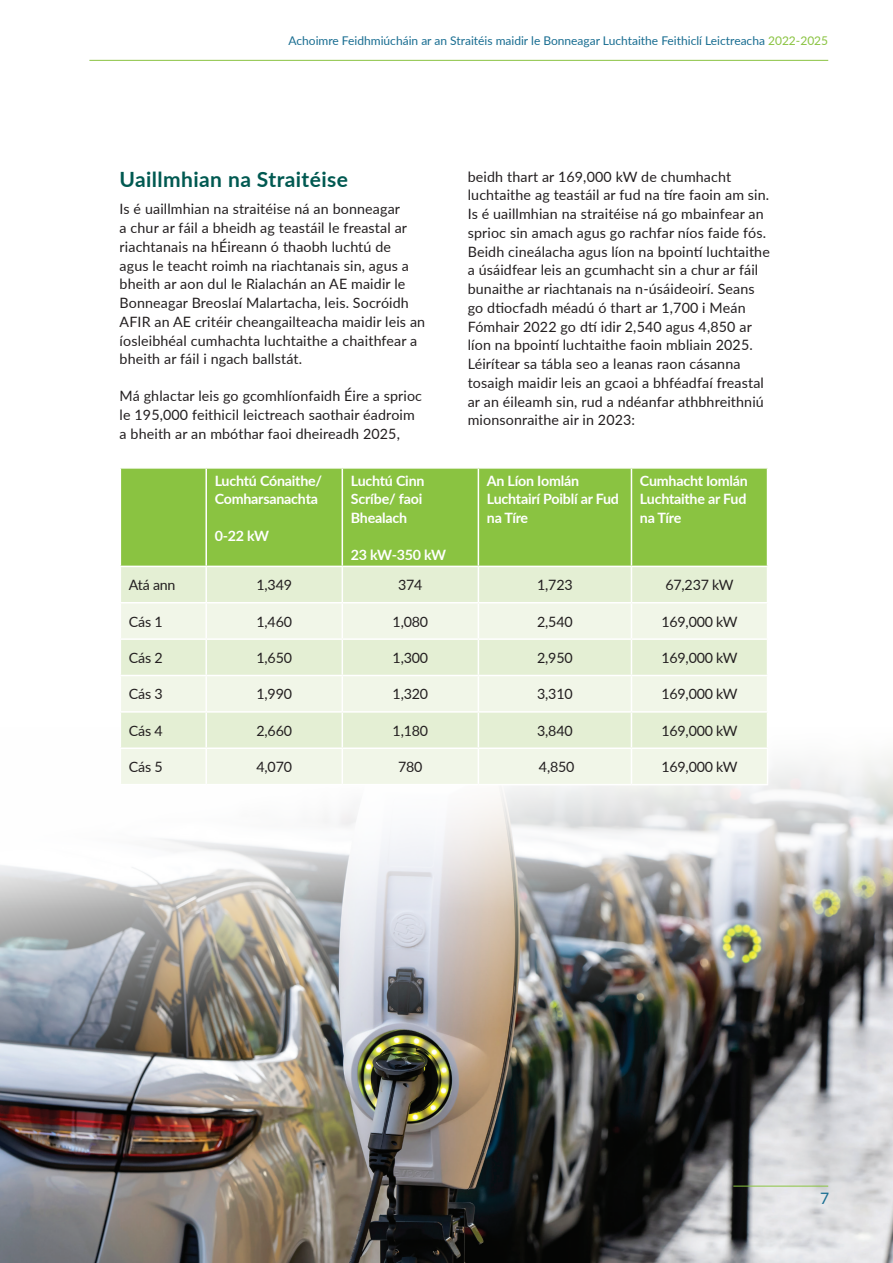
<style>
.page{position:relative;width:893px;height:1263px;background:#fff}
.page>*{position:absolute;margin:0;border:0;box-sizing:border-box;transform-origin:0 0}
.t1{font:700 21px "Lato";letter-spacing:.02em;color:#005951}
.t2{font:15.75px "Lato";color:#186d91}
.t3{font:14.25px/18.8px "Lato";letter-spacing:.01em;color:#231f20}
.t4{font:700 14.25px/18.8px "Lato";letter-spacing:-.015em;color:#fff}
.t5{font:12px "Lato";color:#186d91}
.s1{color:#8ac341}
</style>
<div class="page">
<hr style="left:89px;top:60px;width:739px;height:1px;background:#8ac341">
<img style="left:0;top:757px;width:893px;height:506px">
<hr style="left:733px;top:1186px;width:95px;height:1px;background:#8ac341">
<div style="left:121px;top:469px;width:646px;height:97px;background:#8ac341"></div>
<div style="left:121px;top:567px;width:646px;height:35px;background:#e4efd4"></div>
<svg style="left:121px;top:603px;width:646px;height:181px;background:#ebf3e0"></svg>
<hr style="left:205px;top:469px;width:2px;height:97px;background:#fff">
<hr style="left:342px;top:469px;width:1px;height:97px;background:#fff">
<hr style="left:478px;top:469px;width:1px;height:97px;background:#fff">
<hr style="left:631px;top:469px;width:1px;height:97px;background:#fff">
<hr style="left:205px;top:567px;width:2px;height:35px;background:#fff">
<hr style="left:342px;top:567px;width:1px;height:35px;background:#fff">
<hr style="left:478px;top:567px;width:1px;height:35px;background:#fff">
<hr style="left:631px;top:567px;width:1px;height:35px;background:#fff">
<hr style="left:205px;top:603px;width:2px;height:35px;background:#fff">
<hr style="left:342px;top:603px;width:1px;height:35px;background:#fff">
<hr style="left:478px;top:603px;width:1px;height:35px;background:#fff">
<hr style="left:631px;top:603px;width:1px;height:35px;background:#fff">
<hr style="left:120px;top:638px;width:86px;height:2px;background:#fff">
<hr style="left:206px;top:638px;width:136px;height:2px;background:#fff">
<hr style="left:205px;top:640px;width:2px;height:35px;background:#fff">
<hr style="left:342px;top:638px;width:136px;height:2px;background:#fff">
<hr style="left:342px;top:640px;width:1px;height:35px;background:#fff">
<hr style="left:478px;top:638px;width:153px;height:2px;background:#fff">
<hr style="left:478px;top:640px;width:1px;height:35px;background:#fff">
<hr style="left:631px;top:638px;width:137px;height:2px;background:#fff">
<hr style="left:631px;top:640px;width:1px;height:35px;background:#fff">
<hr style="left:120px;top:675px;width:86px;height:1px;background:#fff">
<hr style="left:206px;top:675px;width:136px;height:1px;background:#fff">
<hr style="left:205px;top:676px;width:2px;height:35px;background:#fff">
<hr style="left:342px;top:675px;width:136px;height:1px;background:#fff">
<hr style="left:342px;top:676px;width:1px;height:35px;background:#fff">
<hr style="left:478px;top:675px;width:153px;height:1px;background:#fff">
<hr style="left:478px;top:676px;width:1px;height:35px;background:#fff">
<hr style="left:631px;top:675px;width:137px;height:1px;background:#fff">
<hr style="left:631px;top:676px;width:1px;height:35px;background:#fff">
<hr style="left:120px;top:711px;width:86px;height:2px;background:#fff">
<hr style="left:206px;top:711px;width:136px;height:2px;background:#fff">
<hr style="left:205px;top:713px;width:2px;height:34px;background:#fff">
<hr style="left:342px;top:711px;width:136px;height:2px;background:#fff">
<hr style="left:342px;top:713px;width:1px;height:34px;background:#fff">
<hr style="left:478px;top:711px;width:153px;height:2px;background:#fff">
<hr style="left:478px;top:713px;width:1px;height:34px;background:#fff">
<hr style="left:631px;top:711px;width:137px;height:2px;background:#fff">
<hr style="left:631px;top:713px;width:1px;height:34px;background:#fff">
<hr style="left:120px;top:747px;width:86px;height:2px;background:#fff">
<hr style="left:120px;top:749px;width:1px;height:35px;background:#fff">
<hr style="left:206px;top:747px;width:136px;height:2px;background:#fff">
<hr style="left:205px;top:749px;width:2px;height:35px;background:#fff">
<hr style="left:342px;top:747px;width:136px;height:2px;background:#fff">
<hr style="left:342px;top:749px;width:1px;height:35px;background:#fff">
<hr style="left:478px;top:747px;width:153px;height:2px;background:#fff">
<hr style="left:478px;top:749px;width:1px;height:35px;background:#fff">
<hr style="left:631px;top:747px;width:137px;height:2px;background:#fff">
<hr style="left:631px;top:749px;width:1px;height:35px;background:#fff">
<hr style="left:767px;top:749px;width:1px;height:35px;background:#fff">
<hr style="left:120px;top:784px;width:86px;height:1px;background:#fff">
<hr style="left:206px;top:784px;width:136px;height:1px;background:#fff">
<hr style="left:342px;top:784px;width:136px;height:1px;background:#fff">
<hr style="left:478px;top:784px;width:153px;height:1px;background:#fff">
<hr style="left:631px;top:784px;width:137px;height:1px;background:#fff">
<p class="t5" style="left:288px;top:32px;width:541px">Achoimre Feidhmiúcháin ar an Straitéis maidir le Bonneagar Luchtaithe Feithiclí Leictreacha <span class="s1">2022-2025</span></p>
<h1 class="t1" style="left:120px;top:164px;width:230px">Uaillmhian na Straitéise</h1>
<p class="t3" style="left:120px;top:199px;width:307px">Is é uaillmhian na straitéise ná an bonneagar<br>a chur ar fáil a bheidh ag teastáil le freastal ar riachtanais na hÉireann ó thaobh luchtú de<br>agus le teacht roimh na riachtanais sin, agus a bheith ar aon dul le Rialachán an AE maidir le Bonneagar Breoslaí Malartacha, leis. Socróidh AFIR an AE critéir cheangailteacha maidir leis an íosleibhéal cumhachta luchtaithe a chaithfear a bheith ar fáil i ngach ballstát.</p>
<p class="t3" style="left:120px;top:386px;width:304px">Má ghlactar leis go gcomhlíonfaidh Éire a sprioc le 195,000 feithicil leictreach saothair éadroim a bheith ar an mbóthar faoi dheireadh 2025,</p>
<p class="t3" style="left:468px;top:166px;width:304px">beidh thart ar 169,000 kW de chumhacht luchtaithe ag teastáil ar fud na tíre faoin am sin.<br>Is é uaillmhian na straitéise ná go mbainfear an sprioc sin amach agus go rachfar níos faide fós.<br>Beidh cineálacha agus líon na bpointí luchtaithe a úsáidfear leis an gcumhacht sin a chur ar fáil bunaithe ar riachtanais na n-úsáideoirí. Seans go dtiocfadh méadú ó thart ar 1,700 i Meán Fómhair 2022 go dtí idir 2,540 agus 4,850 ar líon na bpointí luchtaithe faoin mbliain 2025.<br>Léirítear sa tábla seo a leanas raon cásanna tosaigh maidir leis an gcaoi a bhféadfaí freastal ar an éileamh sin, rud a ndéanfar athbhreithniú mionsonraithe air in 2023:</p>
<p class="t4" style="left:215px;top:470px;width:109px">Luchtú Cónaithe/<br>Comharsanachta</p>
<p class="t4" style="left:215px;top:526px;width:56px">0-22 kW</p>
<p class="t4" style="left:351px;top:470px;width:75px">Luchtú Cinn<br>Scríbe/ faoi<br>Bhealach</p>
<p class="t4" style="left:351px;top:545px;width:97px">23 kW-350 kW</p>
<p class="t4" style="left:487px;top:470px;width:134px">An Líon Iomlán<br>Luchtairí Poiblí ar Fud na Tíre</p>
<p class="t4" style="left:640px;top:470px;width:110px;text-align:justify">Cumhacht Iomlán Luchtaithe ar Fud na Tíre</p>
<p class="t3" style="left:129px;top:575px;width:48px">Atá ann</p>
<p class="t3" style="left:257px;top:575px;width:37px">1,349</p>
<p class="t3" style="left:398px;top:575px;width:26px">374</p>
<p class="t3" style="left:537px;top:575px;width:37px">1,723</p>
<p class="t3" style="left:665px;top:575px;width:70px">67,237 kW</p>
<p class="t3" style="left:129px;top:611px;width:35px">Cás 1</p>
<p class="t3" style="left:257px;top:611px;width:37px">1,460</p>
<p class="t3" style="left:393px;top:611px;width:37px">1,080</p>
<p class="t3" style="left:537px;top:611px;width:37px">2,540</p>
<p class="t3" style="left:661px;top:611px;width:78px">169,000 kW</p>
<p class="t3" style="left:129px;top:648px;width:35px">Cás 2</p>
<p class="t3" style="left:257px;top:648px;width:37px">1,650</p>
<p class="t3" style="left:393px;top:648px;width:37px">1,300</p>
<p class="t3" style="left:537px;top:648px;width:37px">2,950</p>
<p class="t3" style="left:661px;top:648px;width:78px">169,000 kW</p>
<p class="t3" style="left:129px;top:684px;width:35px">Cás 3</p>
<p class="t3" style="left:257px;top:684px;width:37px">1,990</p>
<p class="t3" style="left:393px;top:684px;width:37px">1,320</p>
<p class="t3" style="left:537px;top:684px;width:37px">3,310</p>
<p class="t3" style="left:661px;top:684px;width:78px">169,000 kW</p>
<p class="t3" style="left:129px;top:721px;width:35px">Cás 4</p>
<p class="t3" style="left:257px;top:721px;width:37px">2,660</p>
<p class="t3" style="left:393px;top:721px;width:37px">1,180</p>
<p class="t3" style="left:537px;top:721px;width:37px">3,840</p>
<p class="t3" style="left:661px;top:721px;width:78px">169,000 kW</p>
<p class="t3" style="left:129px;top:757px;width:35px">Cás 5</p>
<p class="t3" style="left:257px;top:757px;width:37px">4,070</p>
<p class="t3" style="left:398px;top:757px;width:26px">780</p>
<p class="t3" style="left:539px;top:757px;width:37px">4,850</p>
<p class="t3" style="left:661px;top:757px;width:78px">169,000 kW</p>
<p class="t2" style="left:820px;top:1187px;width:11px">7</p>
</div>
